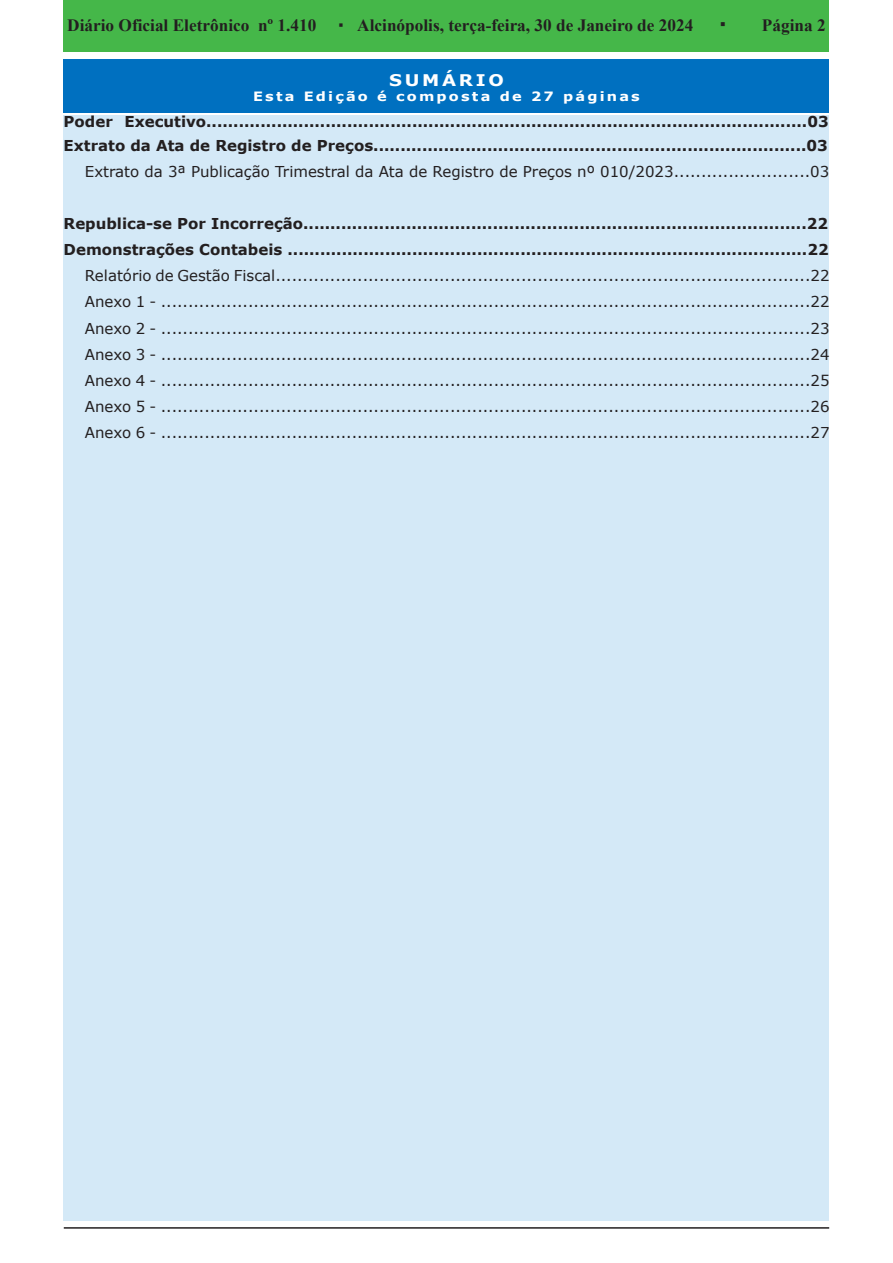
<style>
.page{position:relative;width:893px;height:1263px;background:#fff}
.page>*{position:absolute;margin:0;border:0;box-sizing:border-box;transform-origin:0 0}
.t1{font:700 17.25px "Times New Roman";color:#231f20}
.t2{font:700 16.05px "Verdana";letter-spacing:.15em;color:#fff;scale:1.13 1}
.t3{font:15px "Verdana";color:#231f20}
.t4{font:700 15px "Verdana";color:#231f20}
.t5{font:700 12.9px "Verdana";letter-spacing:.15em;color:#fff;scale:1.13 1}
.s1{font-family:"Verdana";font-size:18px}
.s2{font-family:"Verdana";font-size:21px}
</style>
<div class="page">
<div style="left:64px;top:0;width:765px;height:51px;background:#45b749"></div>
<hr style="left:64px;top:1227px;width:765px;height:2px;background:#231f20">
<div style="left:64px;top:60px;width:765px;height:53px;background:#0070c0"></div>
<div style="left:64px;top:115px;width:765px;height:1105px;background:#d4e9f7"></div>
<p class="t1" style="left:67px;top:13px;width:661px">Diário Oficial Eletrônico nº 1.410 <span class="s1">·</span> Alcinópolis, terça-feira, 30 de Janeiro de 2024 <span class="s2">·</span></p>
<p class="t1" style="left:762px;top:13px;width:65px">Página 2</p>
<p class="t2" style="left:389px;top:69px;width:103px">SUMÁRIO</p>
<p class="t5" style="left:253px;top:87px;width:344px">Esta Edição é composta de 27 páginas</p>
<p class="t4" style="left:64px;top:111px;width:767px">Poder Executivo...............................................................................................................03</p>
<p class="t4" style="left:64px;top:135px;width:766px">Extrato da Ata de Registro de Preços................................................................................03</p>
<p class="t3" style="left:85px;top:161px;width:746px">Extrato da 3ª Publicação Trimestral da Ata de Registro de Preços nº 010/2023.........................03</p>
<p class="t4" style="left:64px;top:213px;width:766px">Republica-se Por Incorreção.............................................................................................22</p>
<p class="t4" style="left:64px;top:239px;width:767px">Demonstrações Contabeis ................................................................................................22</p>
<p class="t3" style="left:85px;top:265px;width:746px">Relatório de Gestão Fiscal..................................................................................................22</p>
<p class="t3" style="left:85px;top:292px;width:746px">Anexo 1 - .......................................................................................................................22</p>
<p class="t3" style="left:85px;top:318px;width:746px">Anexo 2 - .......................................................................................................................23</p>
<p class="t3" style="left:85px;top:344px;width:746px">Anexo 3 - .......................................................................................................................24</p>
<p class="t3" style="left:85px;top:370px;width:746px">Anexo 4 - .......................................................................................................................25</p>
<p class="t3" style="left:85px;top:396px;width:746px">Anexo 5 - .......................................................................................................................26</p>
<p class="t3" style="left:85px;top:422px;width:746px">Anexo 6 - .......................................................................................................................27</p>
</div>
